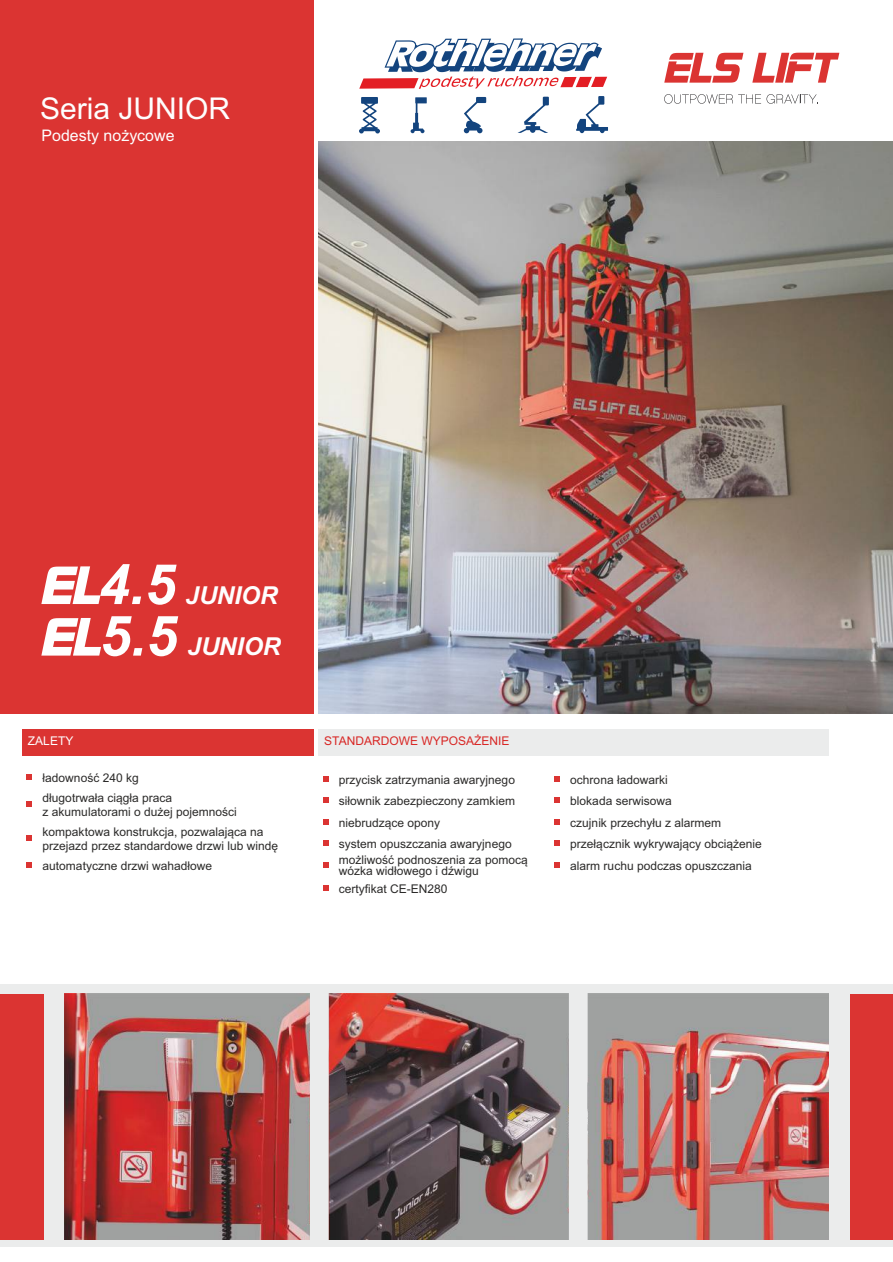
<style>
.page{position:relative;width:893px;height:1262px;background:#fff}
.page>*{position:absolute;margin:0;border:0;box-sizing:border-box;transform-origin:0 0}
.t1{font:italic 700 55.8px "Arial";color:#fefefe}
.t2{font:30px "Arial";color:#fefefe}
.t3{font:italic 700 24.75px "Arial";color:#fefefe}
.t4{font:15.9px "Arial";color:#fefefe}
.t5{font:12px/19.8px "Arial";color:#2b2a29}
.t6{font:12px "Arial";color:#d82826}
.t7{font:12px "Arial";color:#fefefe}
</style>
<div class="page">
<svg style="left:752px;top:53px;width:87px;height:30px"></svg>
<svg style="left:664px;top:53px;width:79px;height:30px"></svg>
<svg style="left:664px;top:94px;width:68px;height:10px"></svg>
<svg style="left:738px;top:94px;width:79px;height:10px"></svg>
<svg style="left:323px;top:776px;width:5px;height:5px"></svg>
<svg style="left:554px;top:776px;width:5px;height:5px"></svg>
<svg style="left:323px;top:797px;width:5px;height:6px"></svg>
<svg style="left:554px;top:797px;width:5px;height:6px"></svg>
<svg style="left:323px;top:819px;width:5px;height:5px"></svg>
<svg style="left:554px;top:819px;width:5px;height:5px"></svg>
<svg style="left:323px;top:840px;width:5px;height:6px"></svg>
<svg style="left:554px;top:840px;width:5px;height:6px"></svg>
<svg style="left:323px;top:862px;width:5px;height:6px"></svg>
<svg style="left:554px;top:862px;width:5px;height:6px"></svg>
<svg style="left:323px;top:885px;width:5px;height:6px"></svg>
<svg style="left:26px;top:774px;width:6px;height:6px"></svg>
<svg style="left:26px;top:801px;width:6px;height:6px"></svg>
<svg style="left:26px;top:835px;width:6px;height:6px"></svg>
<svg style="left:26px;top:862px;width:6px;height:6px"></svg>
<div style="left:318px;top:729px;width:511px;height:26px;background:#ebecec"></div>
<div style="left:22px;top:729px;width:291px;height:26px;background:#db3432"></div>
<div style="left:0;top:0;width:313px;height:713px;background:#db3432"></div>
<div style="left:0;top:984px;width:893px;height:262px;background:#ebecec"></div>
<div style="left:0;top:994px;width:43px;height:245px;background:#db3432"></div>
<div style="left:850px;top:994px;width:43px;height:245px;background:#db3432"></div>
<svg style="left:41px;top:566px;width:59px;height:38px"></svg>
<svg style="left:41px;top:618px;width:60px;height:37px"></svg>
<img style="left:318px;top:141px;width:574px;height:572px">
<img style="left:64px;top:994px;width:764px;height:245px">
<svg style="left:359px;top:97px;width:21px;height:36px"></svg>
<svg style="left:517px;top:97px;width:32px;height:36px"></svg>
<svg style="left:410px;top:97px;width:17px;height:36px"></svg>
<svg style="left:464px;top:97px;width:22px;height:36px"></svg>
<svg style="left:576px;top:96px;width:32px;height:37px"></svg>
<svg style="left:359px;top:38px;width:248px;height:51px"></svg>
<h2 class="t2" style="left:40px;top:97px;width:192px">Seria JUNIOR</h2>
<h3 class="t4" style="left:42px;top:129px;width:134px">Podesty nożycowe</h3>
<h1 class="t1" style="left:99px;top:563px;width:78px">4.5</h1>
<h1 class="t1" style="left:100px;top:615px;width:79px">5.5</h1>
<h3 class="t3" style="left:186px;top:586px;width:94px">JUNIOR</h3>
<h3 class="t3" style="left:187px;top:637px;width:95px">JUNIOR</h3>
<p class="t7" style="left:28px;top:736px;width:47px">ZALETY</p>
<p class="t6" style="left:324px;top:736px;width:187px">STANDARDOWE WYPOSAŻENIE</p>
<p class="t5" style="left:43px;top:769px;width:131px">ładowność 240 kg długotrwała ciągła praca</p>
<p class="t5" style="left:43px;top:802px;width:222px">z akumulatorami o dużej pojemności kompaktowa konstrukcja, pozwalająca na</p>
<p class="t5" style="left:43px;top:837px;width:237px">przejazd przez standardowe drzwi lub windę automatyczne drzwi wahadłowe</p>
<p class="t5" style="left:339px;top:770px;width:178px">przycisk zatrzymania awaryjnego</p>
<p class="t5" style="left:570px;top:770px;width:99px">ochrona ładowarki</p>
<p class="t5" style="left:339px;top:792px;width:178px">siłownik zabezpieczony zamkiem</p>
<p class="t5" style="left:570px;top:792px;width:103px">blokada serwisowa</p>
<p class="t5" style="left:339px;top:813px;width:103px">niebrudzące opony</p>
<p class="t5" style="left:570px;top:813px;width:152px">czujnik przechyłu z alarmem</p>
<p class="t5" style="left:339px;top:835px;width:174px">system opuszczania awaryjnego</p>
<p class="t5" style="left:570px;top:835px;width:193px">przełącznik wykrywający obciążenie</p>
<p class="t5" style="left:339px;top:855px;width:190px;line-height:10.9px">możliwość podnoszenia za pomocą wózka widłowego i dźwigu</p>
<p class="t5" style="left:570px;top:856px;width:183px">alarm ruchu podczas opuszczania</p>
<p class="t5" style="left:339px;top:879px;width:110px">certyfikat CE-EN280</p>
</div>
